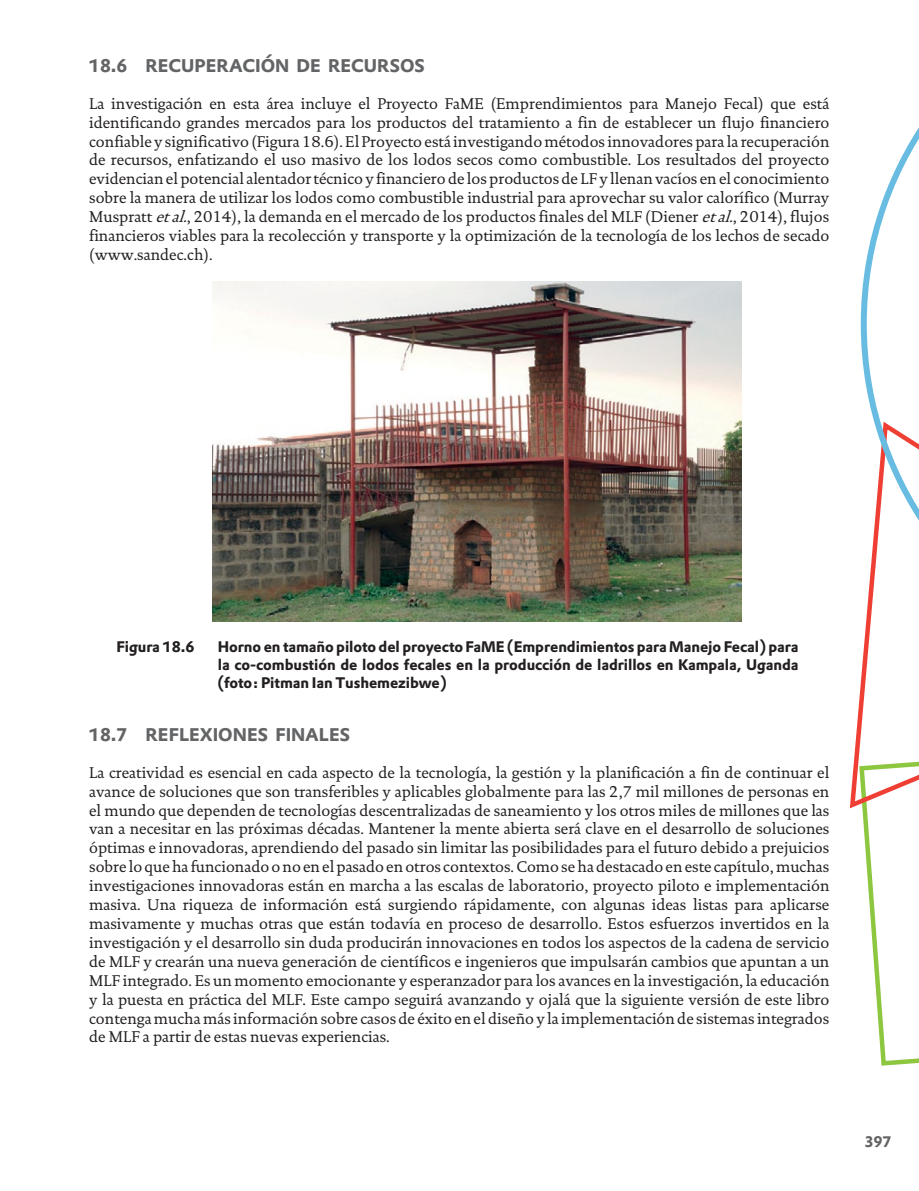
<style>
.page{position:relative;width:919px;height:1191px;background:#fff}
.page>*{position:absolute;margin:0;border:0;box-sizing:border-box;transform-origin:0 0}
.t1{font:18px "DTL Prokyon T Bold";color:#636466}
.t2{font:15.75px/18.9px "DTL Documenta T";color:#231f20;text-align:justify}
.t3{font:15px/18px "DTL Prokyon T Bold";letter-spacing:-.01em;color:#231f20;text-align:justify}
.t4{font:15px "DTL Prokyon T Bold";color:#636466}
.s1{font-style:italic}
</style>
<div class="page">
<svg style="left:849px;top:129px;width:69px;height:937px"></svg>
<img style="left:213px;top:281px;width:528px;height:340px">
<p class="t1" style="left:89px;top:53px;width:337px">18.6 RECUPERACIÓN DE RECURSOS</p>
<p class="t2" style="left:89px;top:94px;width:741px">La investigación en esta área incluye el Proyecto FaME (Emprendimientos para Manejo Fecal) que está identificando grandes mercados para los productos del tratamiento a fin de establecer un flujo financiero confiable y significativo (Figura 18.6). El Proyecto está investigando métodos innovadores para la recuperación de recursos, enfatizando el uso masivo de los lodos secos como combustible. Los resultados del proyecto evidencian el potencial alentador técnico y financiero de los productos de LF y llenan vacíos en el conocimiento sobre la manera de utilizar los lodos como combustible industrial para aprovechar su valor calorífico (Murray Muspratt <span class="s1">etal.</span>, 2014), la demanda en el mercado de los productos finales del MLF (Diener <span class="s1">etal.</span>, 2014), flujos financieros viables para la recolección y transporte y la optimización de la tecnología de los lechos de secado (www.sandec.ch).</p>
<p class="t3" style="left:117px;top:637px;width:79px">Figura 18.6</p>
<p class="t3" style="left:218px;top:637px;width:582px">Horno en tamaño piloto del proyecto FaME (Emprendimientos para Manejo Fecal) para la co-combustión de lodos fecales en la producción de ladrillos en Kampala, Uganda (foto: Pitman Ian Tushemezibwe)</p>
<p class="t1" style="left:89px;top:722px;width:262px">18.7 REFLEXIONES FINALES</p>
<p class="t2" style="left:89px;top:763px;width:741px">La creatividad es esencial en cada aspecto de la tecnología, la gestión y la planificación a fin de continuar el avance de soluciones que son transferibles y aplicables globalmente para las 2,7 mil millones de personas en el mundo que dependen de tecnologías descentralizadas de saneamiento y los otros miles de millones que las van a necesitar en las próximas décadas. Mantener la mente abierta será clave en el desarrollo de soluciones óptimas e innovadoras, aprendiendo del pasado sin limitar las posibilidades para el futuro debido a prejuicios sobre lo que ha funcionado o no en el pasado en otros contextos. Como se ha destacado en este capítulo, muchas investigaciones innovadoras están en marcha a las escalas de laboratorio, proyecto piloto e implementación masiva. Una riqueza de información está surgiendo rápidamente, con algunas ideas listas para aplicarse masivamente y muchas otras que están todavía en proceso de desarrollo. Estos esfuerzos invertidos en la investigación y el desarrollo sin duda producirán innovaciones en todos los aspectos de la cadena de servicio de MLF y crearán una nueva generación de científicos e ingenieros que impulsarán cambios que apuntan a un MLF integrado. Es un momento emocionante y esperanzador para los avances en la investigación, la educación y la puesta en práctica del MLF. Este campo seguirá avanzando y ojalá que la siguiente versión de este libro contenga mucha más información sobre casos de éxito en el diseño y la implementación de sistemas integrados de MLF a partir de estas nuevas experiencias.</p>
<p class="t4" style="left:864px;top:1131px;width:28px">397</p>
</div>
